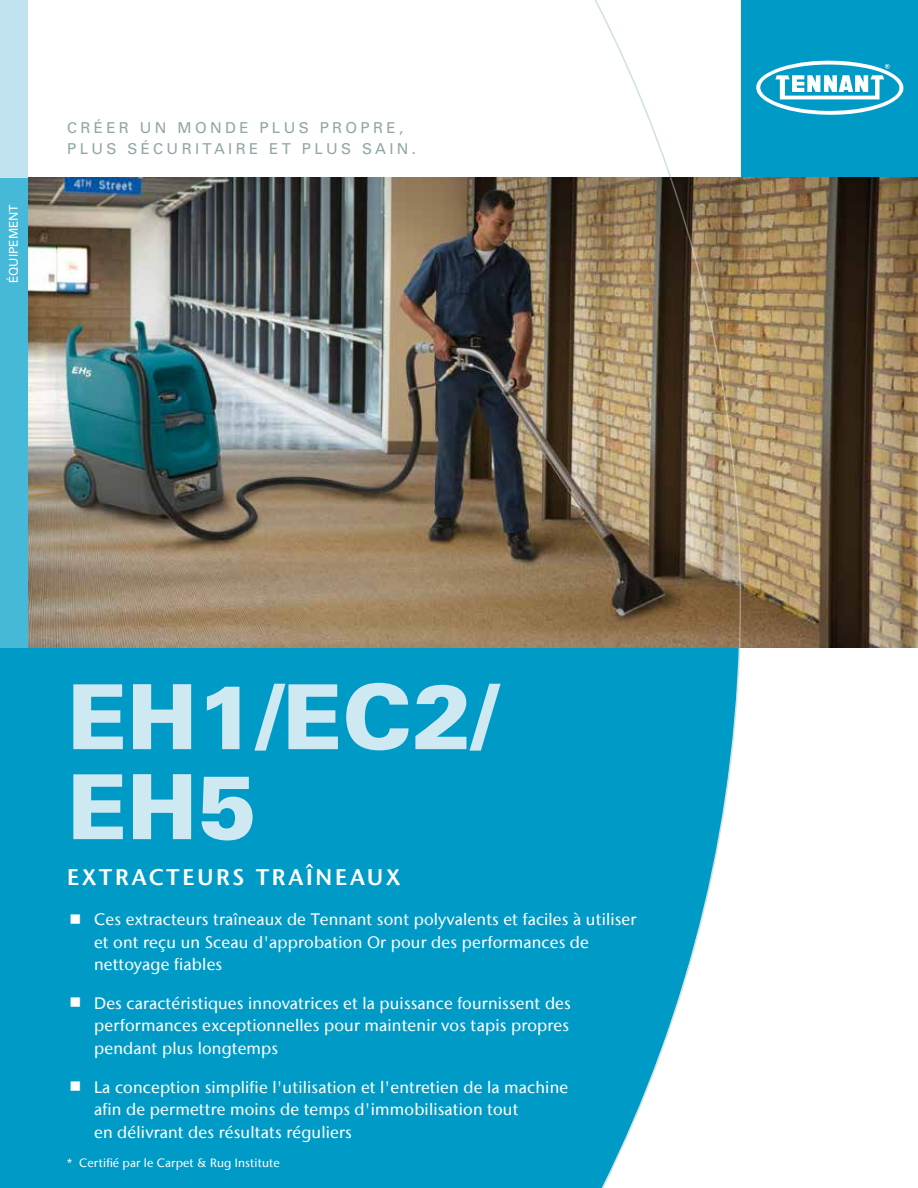
<style>
.page{position:relative;width:918px;height:1188px;background:#fff}
.page>*{position:absolute;margin:0;border:0;box-sizing:border-box;transform-origin:0 0}
.t1{font:900 90px/90px "Univers LT Std";color:#cfe9f2}
.t2{font:600 22.5px "Stone Sans IIITC Com";letter-spacing:.125em;color:#fff}
.t3{font:500 16.5px/22.5px "Stone Sans IIITC Com";letter-spacing:.01em;color:#fff}
.t4{font:15px/21px "Univers LT Std";letter-spacing:.225em;color:#91a5a5}
.t5{font:500 12px "Stone Sans IIITC Com";letter-spacing:.01em;color:#fff}
.t6{font:12px "Univers LT Std";color:#fff}
</style>
<div class="page">
<div style="left:0;top:648px;width:918px;height:540px;background:#009ac7"></div>
<div style="left:742px;top:648px;width:176px;height:540px;background:#fff"></div>
<svg style="left:594px;top:0;width:148px;height:1188px"></svg>
<div style="left:741px;top:0;width:177px;height:177px;background:#009ac7"></div>
<svg style="left:756px;top:60px;width:148px;height:55px"></svg>
<img style="left:27px;top:177px;width:891px;height:471px">
<svg style="left:669px;top:176px;width:73px;height:474px;background:#897456"></svg>
<div style="left:0;top:177px;width:27px;height:471px;background:#46b9d9"></div>
<div style="left:0;top:0;width:27px;height:177px;background:#c1e2ef"></div>
<p class="t6" style="left:6px;top:283px;width:80px;rotate:-90deg">ÉQUIPEMENT</p>
<p class="t4" style="left:67px;top:117px;width:351px">CRÉER UN MONDE PLUS PROPRE,<br>PLUS SÉCURITAIRE ET PLUS SAIN.</p>
<h1 class="t1" style="left:67px;top:671px;width:432px">EH1/EC2/<br>EH5</h1>
<h2 class="t2" style="left:67px;top:863px;width:335px">EXTRACTEURS TRAÎNEAUX</h2>
<p class="t3" style="left:94px;top:908px;width:544px">Ces extracteurs traîneaux de Tennant sont polyvalents et faciles à utiliser et ont reçu un Sceau d'approbation Or pour des performances de nettoyage fiables</p>
<p class="t3" style="left:94px;top:992px;width:478px;text-align:justify">Des caractéristiques innovatrices et la puissance fournissent des performances exceptionnelles pour maintenir vos tapis propres pendant plus longtemps</p>
<p class="t3" style="left:94px;top:1075px;width:476px">La conception simplifie l'utilisation et l'entretien de la machine afin de permettre moins de temps d'immobilisation tout<br>en délivrant des résultats réguliers</p>
<p class="t5" style="left:67px;top:1155px;width:214px">* Certifié par le Carpet &amp; Rug Institute</p>
</div>
